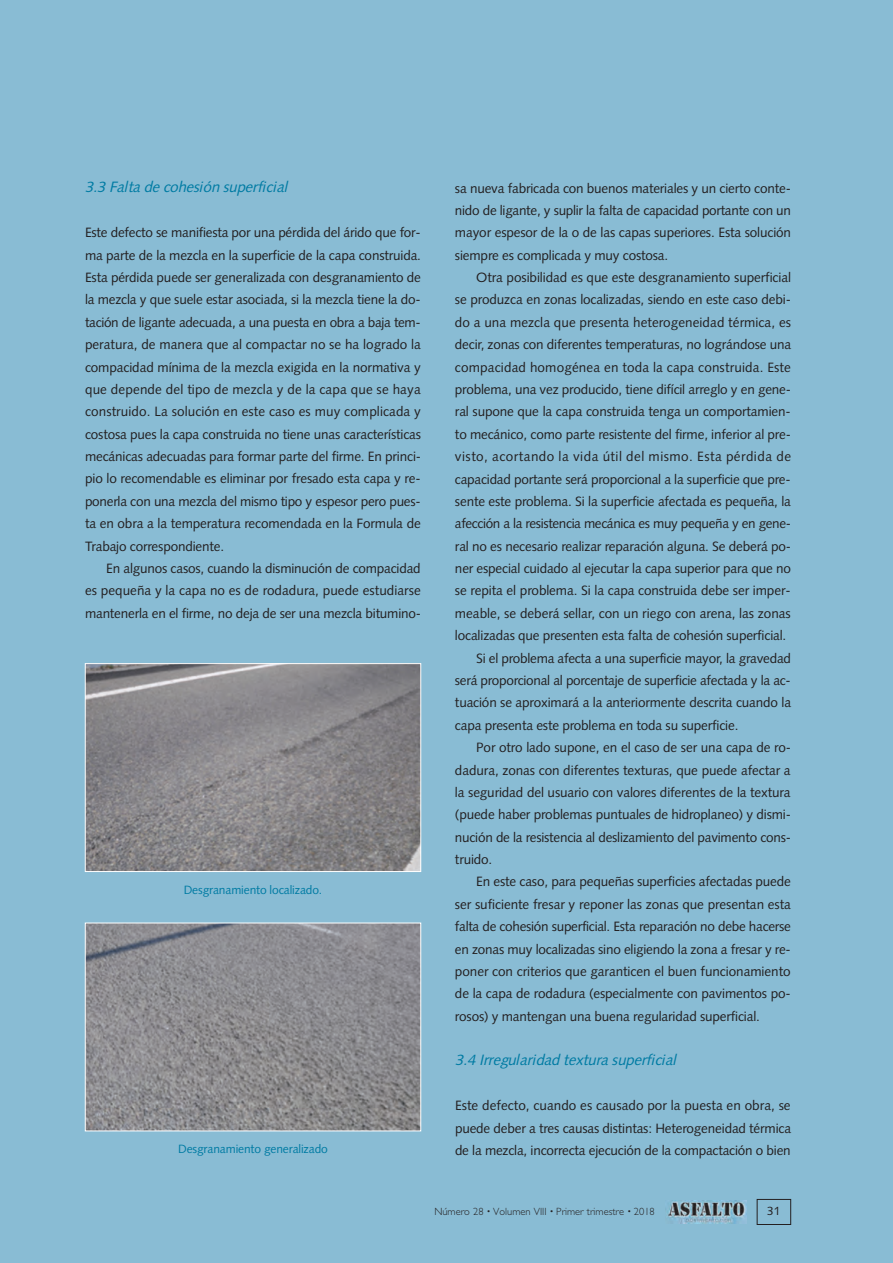
<style>
.page{position:relative;width:893px;height:1263px;background:#89bcd4}
.page>*{position:absolute;margin:0;border:0;box-sizing:border-box;transform-origin:0 0}
.t1{font:italic 15px "Syntax";color:#007ba3}
.t2{font:13.5px/22.4px "Syntax";letter-spacing:-.01em;color:#231f20;text-align:justify}
.t3{font:13.5px "Syntax";letter-spacing:.035em;color:#231f20}
.t4{font:13.5px "Syntax";letter-spacing:.01em;color:#231f20}
.t5{font:12px "Syntax";letter-spacing:-.01em;color:#007ba3}
.t6{font:12px "Syntax";color:#231f20}
.t7{font:300 10.5px "Gill Sans";color:#231f20}
</style>
<div class="page">
<img style="left:667px;top:1201px;width:80px;height:22px">
<div style="left:757px;top:1199px;width:34px;height:26px;border:1px solid #231f20"></div>
<img style="left:87px;top:665px;width:332px;height:205px">
<div style="left:85px;top:663px;width:336px;height:209px;border:1px solid #fff"></div>
<img style="left:87px;top:925px;width:332px;height:204px">
<div style="left:85px;top:923px;width:336px;height:208px;border:1px solid #fff"></div>
<p class="t1" style="left:85px;top:181px;width:207px">3.3 Falta de cohesión superficial</p>
<p class="t2" style="left:85px;top:223px;width:338px">Este defecto se manifiesta por una pérdida del árido que for&shy;ma parte de la mezcla en la superficie de la capa construida.<br>Esta pérdida puede ser generalizada con desgranamiento de la mezcla y que suele estar asociada, si la mezcla tiene la do&shy;tación de ligante adecuada, a una puesta en obra a baja tem&shy;peratura, de manera que al compactar no se ha logrado la compacidad mínima de la mezcla exigida en la normativa y que depende del tipo de mezcla y de la capa que se haya construido. La solución en este caso es muy complicada y costosa pues la capa construida no tiene unas características mecánicas adecuadas para formar parte del firme. En princi&shy;pio lo recomendable es eliminar por fresado esta capa y re&shy;ponerla con una mezcla del mismo tipo y espesor pero pues&shy;ta en obra a la temperatura recomendada en la Formula de Trabajo correspondiente.</p>
<p class="t2" style="left:85px;top:558px;width:337px;text-indent:21px">En algunos casos, cuando la disminución de compacidad es pequeña y la capa no es de rodadura, puede estudiarse mantenerla en el firme, no deja de ser una mezcla bitumino-</p>
<p class="t5" style="left:184px;top:884px;width:140px">Desgranamiento localizado.</p>
<p class="t5" style="left:178px;top:1144px;width:151px">Desgranamiento generalizado</p>
<p class="t2" style="left:455px;top:178px;width:338px">sa nueva fabricada con buenos materiales y un cierto conte&shy;nido de ligante, y suplir la falta de capacidad portante con un mayor espesor de la o de las capas superiores. Esta solución siempre es complicada y muy costosa.</p>
<p class="t2" style="left:476px;top:267px;width:316px">Otra posibilidad es que este desgranamiento superficial</p>
<p class="t2" style="left:455px;top:290px;width:337px">se produzca en zonas localizadas, siendo en este caso debi-</p>
<p class="t2" style="left:455px;top:312px;width:338px">do a una mezcla que presenta heterogeneidad térmica, es</p>
<p class="t2" style="left:455px;top:335px;width:338px">decir, zonas con diferentes temperaturas, no lográndose una</p>
<p class="t4" style="left:455px;top:361px;width:338px">compacidad homogénea en toda la capa construida. Este</p>
<p class="t2" style="left:455px;top:379px;width:338px">problema, una vez producido, tiene difícil arreglo y en gene-</p>
<p class="t2" style="left:455px;top:402px;width:337px">ral supone que la capa construida tenga un comportamien-</p>
<p class="t2" style="left:455px;top:424px;width:338px">to mecánico, como parte resistente del firme, inferior al pre-</p>
<p class="t3" style="left:455px;top:451px;width:338px">visto, acortando la vida útil del mismo. Esta pérdida de</p>
<p class="t2" style="left:455px;top:469px;width:337px">capacidad portante será proporcional a la superficie que pre-</p>
<p class="t2" style="left:455px;top:491px;width:338px">sente este problema. Si la superficie afectada es pequeña, la</p>
<p class="t2" style="left:455px;top:514px;width:338px">afección a la resistencia mecánica es muy pequeña y en gene-</p>
<p class="t2" style="left:455px;top:536px;width:338px">ral no es necesario realizar reparación alguna. Se deberá po-</p>
<p class="t2" style="left:455px;top:558px;width:337px">ner especial cuidado al ejecutar la capa superior para que no</p>
<p class="t2" style="left:455px;top:581px;width:337px">se repita el problema. Si la capa construida debe ser imper-</p>
<p class="t2" style="left:455px;top:603px;width:337px">meable, se deberá sellar, con un riego con arena, las zonas</p>
<p class="t2" style="left:455px;top:626px;width:333px">localizadas que presenten esta falta de cohesión superficial.</p>
<p class="t2" style="left:476px;top:648px;width:316px">Si el problema afecta a una superficie mayor, la gravedad</p>
<p class="t2" style="left:455px;top:670px;width:337px">será proporcional al porcentaje de superficie afectada y la ac-</p>
<p class="t2" style="left:455px;top:693px;width:338px">tuación se aproximará a la anteriormente descrita cuando la</p>
<p class="t2" style="left:455px;top:715px;width:285px">capa presenta este problema en toda su superficie.</p>
<p class="t2" style="left:476px;top:737px;width:316px">Por otro lado supone, en el caso de ser una capa de ro-</p>
<p class="t2" style="left:455px;top:760px;width:337px">dadura, zonas con diferentes texturas, que puede afectar a</p>
<p class="t2" style="left:455px;top:782px;width:337px">la seguridad del usuario con valores diferentes de la textura</p>
<p class="t2" style="left:455px;top:805px;width:338px">(puede haber problemas puntuales de hidroplaneo) y dismi-</p>
<p class="t2" style="left:455px;top:827px;width:337px">nución de la resistencia al deslizamiento del pavimento cons-</p>
<p class="t2" style="left:455px;top:849px;width:39px">truido.</p>
<p class="t2" style="left:476px;top:872px;width:316px">En este caso, para pequeñas superficies afectadas puede</p>
<p class="t2" style="left:455px;top:894px;width:337px">ser suficiente fresar y reponer las zonas que presentan esta</p>
<p class="t2" style="left:455px;top:917px;width:337px">falta de cohesión superficial. Esta reparación no debe hacerse</p>
<p class="t2" style="left:455px;top:939px;width:337px">en zonas muy localizadas sino eligiendo la zona a fresar y re-</p>
<p class="t2" style="left:455px;top:961px;width:337px">poner con criterios que garanticen el buen funcionamiento</p>
<p class="t2" style="left:455px;top:984px;width:337px">de la capa de rodadura (especialmente con pavimentos po-</p>
<p class="t2" style="left:455px;top:1006px;width:306px">rosos) y mantengan una buena regularidad superficial.</p>
<p class="t1" style="left:455px;top:1054px;width:225px">3.4 Irregularidad textura superficial</p>
<p class="t2" style="left:455px;top:1095px;width:338px">Este defecto, cuando es causado por la puesta en obra, se puede deber a tres causas distintas: Heterogeneidad térmica de la mezcla, incorrecta ejecución de la compactación o bien</p>
<p class="t7" style="left:434px;top:1205px;width:222px">Número 28 Volumen VIII Primer trimestre 2018</p>
<p class="t6" style="left:767px;top:1206px;width:15px">31</p>
</div>
